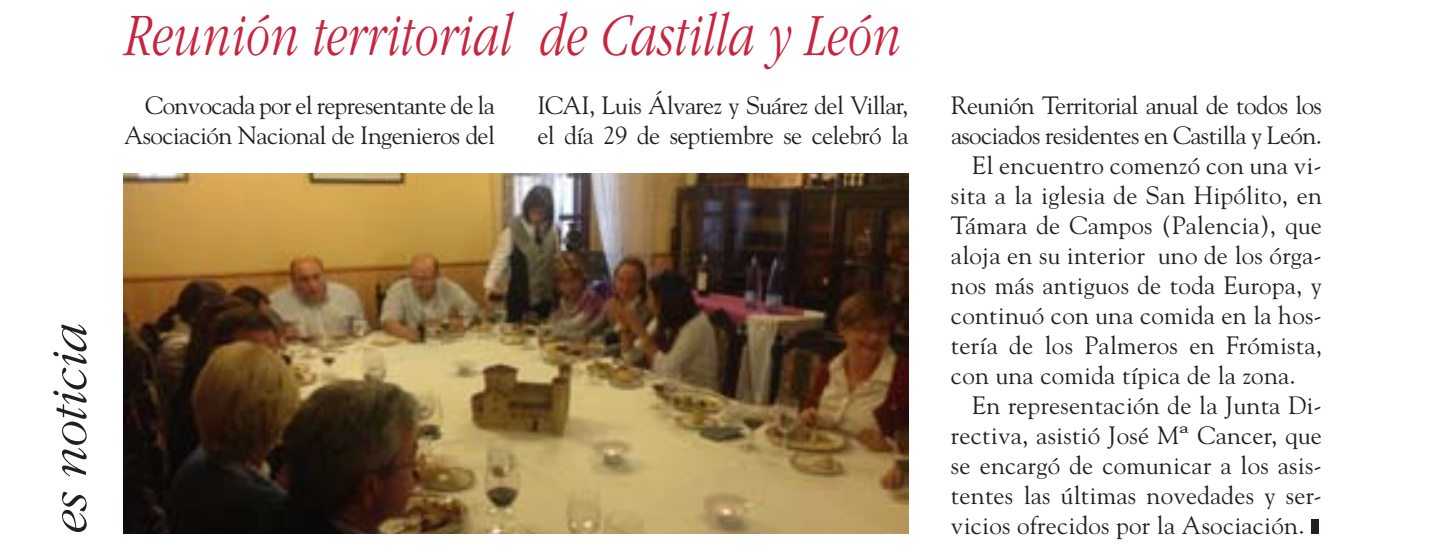
<style>
.page{position:relative;width:1446px;height:553px;background:#fff}
.page>*{position:absolute;margin:0;border:0;box-sizing:border-box;transform-origin:0 0}
.t1{font:italic 300 62.5px "ITC Garamond Std";letter-spacing:.01em;color:#c8233f;scale:.75 1}
.t2{font:italic 300 52.5px "ITC Garamond Std";color:#231f20}
.t3{font:25px "Goudy Std";letter-spacing:.01em;color:#231f20}
.t4{font:25px/30px "Goudy Std";letter-spacing:-.025em;color:#231f20;text-align:right}
</style>
<div class="page">
<div style="left:1311px;top:519px;width:8px;height:15px;background:#231f20"></div>
<img style="left:124px;top:174px;width:784px;height:360px">
<h2 class="t2" style="left:41px;top:534px;width:212px;rotate:-90deg">es noticia</h2>
<h1 class="t1" style="left:124px;top:2px;width:1036px">Reunión territorial de Castilla y León</h1>
<p class="t4" style="left:124px;top:90px;width:372px">Convocada por el representante de la<br>Asociación Nacional de Ingenieros del</p>
<p class="t4" style="left:537px;top:90px;width:372px;text-align:left">ICAI, Luis Álvarez y Suárez del Villar, el día 29 de septiembre se celebró la</p>
<p class="t4" style="left:951px;top:90px;width:372px">Reunión Territorial anual de todos los</p>
<p class="t4" style="left:951px;top:120px;width:372px">asociados residentes en Castilla y León.</p>
<p class="t3" style="left:972px;top:149px;width:351px">El encuentro comenzó con una vi-</p>
<p class="t3" style="left:951px;top:179px;width:372px">sita a la iglesia de San Hipólito, en</p>
<p class="t3" style="left:951px;top:209px;width:372px">Támara de Campos (Palencia), que</p>
<p class="t3" style="left:951px;top:239px;width:372px">aloja en su interior uno de los órga-</p>
<p class="t3" style="left:951px;top:269px;width:372px">nos más antiguos de toda Europa, y</p>
<p class="t3" style="left:951px;top:299px;width:372px">continuó con una comida en la hos-</p>
<p class="t3" style="left:951px;top:329px;width:372px">tería de los Palmeros en Frómista,</p>
<p class="t3" style="left:951px;top:359px;width:346px">con una comida típica de la zona.</p>
<p class="t3" style="left:972px;top:389px;width:351px">En representación de la Junta Di-</p>
<p class="t3" style="left:951px;top:419px;width:372px">rectiva, asistió José Mª Cancer, que</p>
<p class="t3" style="left:951px;top:449px;width:372px">se encargó de comunicar a los asis-</p>
<p class="t3" style="left:951px;top:479px;width:372px">tentes las últimas novedades y ser-</p>
<p class="t3" style="left:951px;top:509px;width:355px">vicios ofrecidos por la Asociación.</p>
</div>
